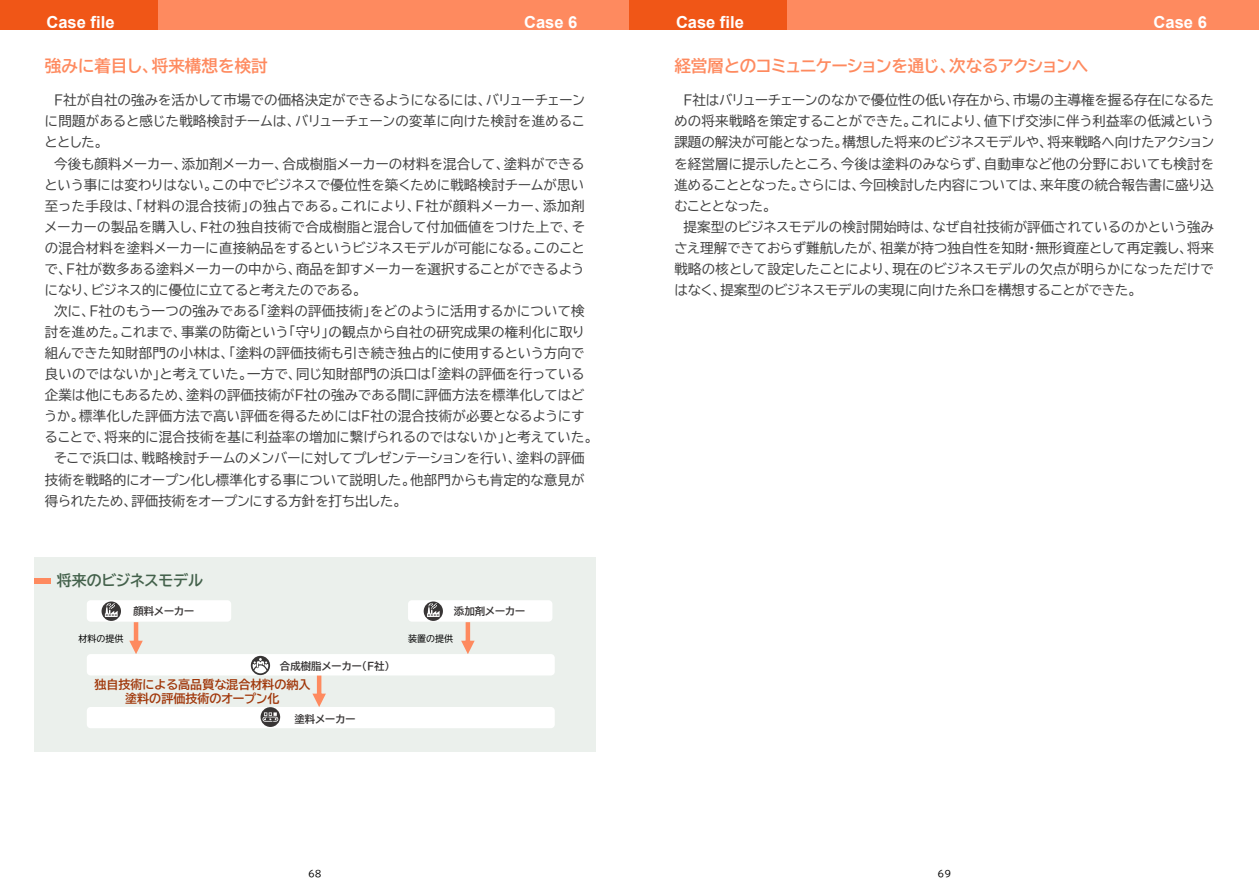
<style>
.page{position:relative;width:1259px;height:893px;background:#fff}
.page>*{position:absolute;margin:0;border:0;box-sizing:border-box;transform-origin:0 0}
.t1{font:16.5px "BIZ UDP Gothic Bold";color:#fe8a5f}
.t2{font:700 16.5px "Arial";color:#fff}
.t3{font:15px "BIZ UDP Gothic Bold";color:#43614b}
.t4{font:13.5px/21px "BIZ UDP Gothic";letter-spacing:.01em;color:#404040;text-align:justify}
.t5{font:12px/14.4px "BIZ UDP Gothic Bold";color:#a0370a;text-align:center}
.t6{font:10.5px "BIZ UDP Gothic Bold";letter-spacing:.005em;color:#383535}
.t7{font:9px "BIZ UDP Gothic";color:#000}
.s1{font-family:"Arial"}
</style>
<div class="page">
<div style="left:0;top:0;width:629px;height:30px;background:#fe8a5f"></div>
<div style="left:34px;top:557px;width:561px;height:194px;background:#ebf0ec"></div>
<div style="left:34px;top:578px;width:17px;height:6px;background:#fe8a5f"></div>
<div style="left:87px;top:707px;width:468px;height:21px;background:#fff;border-radius:4px"></div>
<svg style="left:129px;top:622px;width:14px;height:32px"></svg>
<svg style="left:461px;top:622px;width:13px;height:32px"></svg>
<svg style="left:312px;top:675px;width:14px;height:32px"></svg>
<div style="left:87px;top:600px;width:144px;height:22px;background:#fff;border-radius:4px"></div>
<div style="left:408px;top:600px;width:144px;height:22px;background:#fff;border-radius:4px"></div>
<svg style="left:102px;top:601px;width:19px;height:20px"></svg>
<svg style="left:424px;top:601px;width:19px;height:20px"></svg>
<svg style="left:260px;top:707px;width:20px;height:20px"></svg>
<div style="left:87px;top:654px;width:468px;height:21px;background:#fff;border-radius:4px"></div>
<svg style="left:251px;top:656px;width:19px;height:19px"></svg>
<div style="left:0;top:0;width:157px;height:30px;background:#f05617"></div>
<div style="left:629px;top:0;width:630px;height:30px;background:#fe8a5f"></div>
<div style="left:629px;top:0;width:158px;height:30px;background:#f05617"></div>
<p class="t2" style="left:47px;top:10px;width:70px">Case file</p>
<p class="t2" style="left:524px;top:11px;width:55px">Case 6</p>
<p class="t1" style="left:45px;top:57px;width:224px">強みに着目し、将来構想を検討</p>
<p class="t4" style="left:45px;top:90px;width:541px;text-indent:9px">Ｆ社が自社の強みを活かして市場での価格決定ができるようになるには、バリューチェーンに問題があると感じた戦略検討チームは、バリューチェーンの変革に向けた検討を進めることとした。</p>
<p class="t4" style="left:45px;top:153px;width:541px;text-indent:9px">今後も顔料メーカー、添加剤メーカー、合成樹脂メーカーの材料を混合して、塗料ができるという事には変わりはない。この中でビジネスで優位性を築くために戦略検討チームが思い至った手段は、「材料の混合技術」の独占である。これにより、Ｆ社が顔料メーカー、添加剤メーカーの製品を購入し、<span class="s1">F</span>社の独自技術で合成樹脂と混合して付加価値をつけた上で、その混合材料を塗料メーカーに直接納品をするというビジネスモデルが可能になる。このことで、Ｆ社が数多ある塗料メーカーの中から、商品を卸すメーカーを選択することができるようになり、ビジネス的に優位に立てると考えたのである。</p>
<p class="t4" style="left:54px;top:300px;width:532px">次に、Ｆ社のもう一つの強みである「塗料の評価技術」をどのように活用するかについて検</p>
<p class="t4" style="left:45px;top:321px;width:541px">討を進めた。これまで、事業の防衛という「守り」の観点から自社の研究成果の権利化に取り</p>
<p class="t4" style="left:45px;top:342px;width:541px">組んできた知財部門の小林は、「塗料の評価技術も引き続き独占的に使用するという方向で</p>
<p class="t4" style="left:45px;top:364px;width:541px">良いのではないか」と考えていた。一方で、同じ知財部門の浜口は「塗料の評価を行っている</p>
<p class="t4" style="left:45px;top:385px;width:541px">企業は他にもあるため、塗料の評価技術がＦ社の強みである間に評価方法を標準化してはど</p>
<p class="t4" style="left:45px;top:406px;width:541px">うか。標準化した評価方法で高い評価を得るためにはＦ社の混合技術が必要となるようにす</p>
<p class="t4" style="left:45px;top:427px;width:549px">ることで、将来的に混合技術を基に利益率の増加に繋げられるのではないか」と考えていた。</p>
<p class="t4" style="left:54px;top:448px;width:532px">そこで浜口は、戦略検討チームのメンバーに対してプレゼンテーションを行い、塗料の評価</p>
<p class="t4" style="left:45px;top:469px;width:541px">技術を戦略的にオープン化し標準化する事について説明した。他部門からも肯定的な意見が</p>
<p class="t4" style="left:45px;top:490px;width:358px">得られたため、評価技術をオープンにする方針を打ち出した。</p>
<p class="t3" style="left:57px;top:573px;width:148px">将来のビジネスモデル</p>
<p class="t7" style="left:79px;top:634px;width:46px">材料の提供</p>
<p class="t6" style="left:133px;top:606px;width:62px">顔料メーカー</p>
<p class="t6" style="left:454px;top:606px;width:73px">添加剤メーカー</p>
<p class="t6" style="left:280px;top:660px;width:111px">合成樹脂メーカー（Ｆ社）</p>
<p class="t7" style="left:408px;top:634px;width:46px">装置の提供</p>
<p class="t5" style="left:94px;top:677px;width:217px">独自技術による高品質な混合材料の納入塗料の評価技術のオープン化</p>
<p class="t6" style="left:294px;top:713px;width:62px">塗料メーカー</p>
<p class="t7" style="left:308px;top:869px;width:15px">68</p>
<p class="t2" style="left:676px;top:10px;width:70px">Case file</p>
<p class="t2" style="left:1153px;top:11px;width:55px">Case 6</p>
<p class="t1" style="left:674px;top:57px;width:415px">経営層とのコミュニケーションを通じ、次なるアクションへ</p>
<p class="t4" style="left:674px;top:90px;width:541px;text-indent:9px">Ｆ社はバリューチェーンのなかで優位性の低い存在から、市場の主導権を握る存在になるための将来戦略を策定することができた。これにより、値下げ交渉に伴う利益率の低減という課題の解決が可能となった。構想した将来のビジネスモデルや、将来戦略へ向けたアクションを経営層に提示したところ、今後は塗料のみならず、自動車など他の分野においても検討を進めることとなった。さらには、今回検討した内容については、来年度の統合報告書に盛り込むこととなった。</p>
<p class="t4" style="left:674px;top:216px;width:541px;text-indent:9px">提案型のビジネスモデルの検討開始時は、なぜ自社技術が評価されているのかという強みさえ理解できておらず難航したが、祖業が持つ独自性を知財・無形資産として再定義し、将来戦略の核として設定したことにより、現在のビジネスモデルの欠点が明らかになっただけではなく、提案型のビジネスモデルの実現に向けた糸口を構想することができた。</p>
<p class="t7" style="left:937px;top:869px;width:15px">69</p>
</div>
